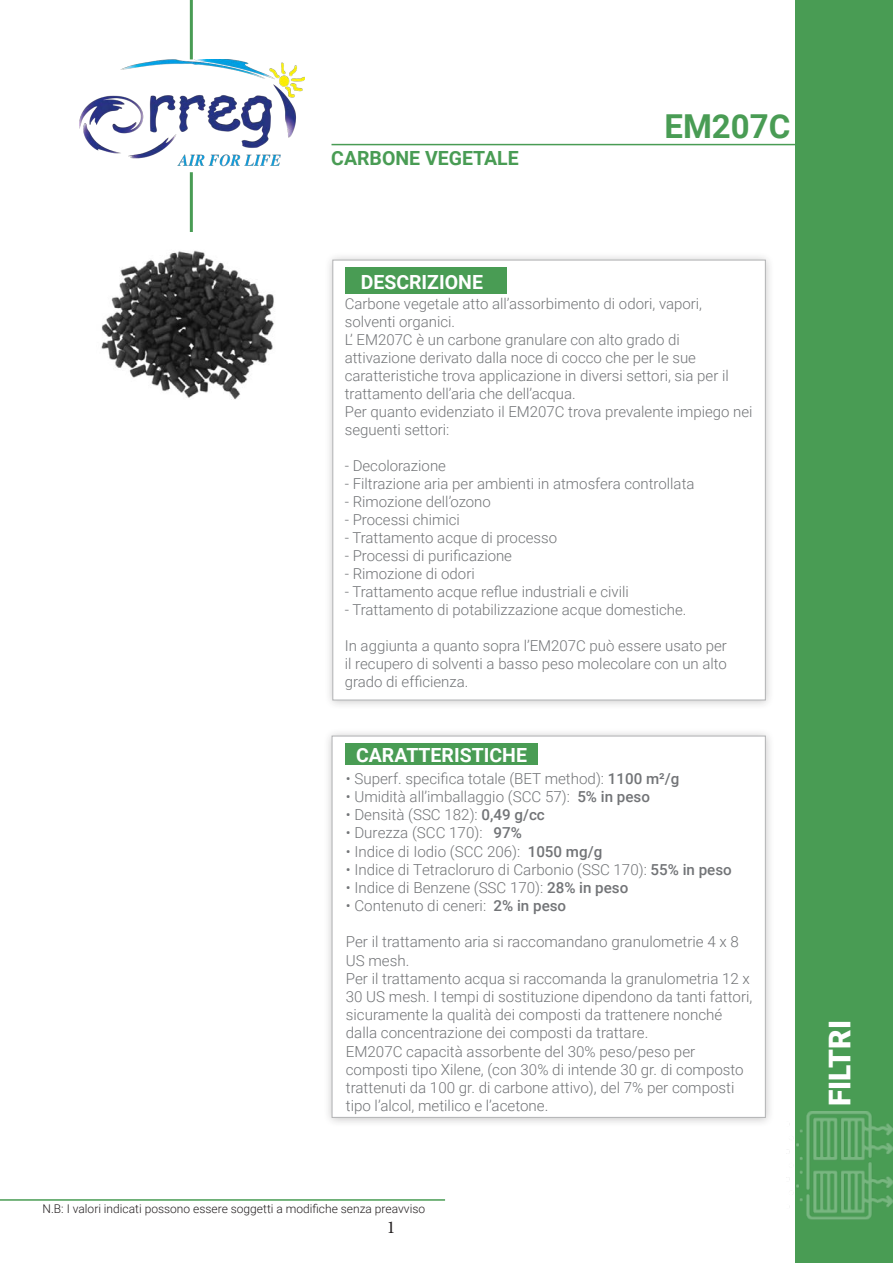
<style>
.page{position:relative;width:893px;height:1263px;background:#fff}
.page>*{position:absolute;margin:0;border:0;box-sizing:border-box;transform-origin:0 0}
.t1{font:700 33px "Roboto";color:#499c54}
.t2{font:900 30px "Roboto";color:#fff}
.t3{font:700 19.5px "Roboto";color:#fff}
.t4{font:700 19.5px "Roboto";color:#499c54}
.t5{font:18px "Minion Pro";color:#231f20}
.t6{font:300 15.15px/18.1px "Roboto";color:#727477}
.t7{font:300 15px/18px "Roboto";color:#727477}
.t8{font:300 12px "Roboto";color:#231f20}
.s1{font-weight:500}
</style>
<div class="page">
<div style="left:323px;top:727px;width:452px;height:400px;background:#231f20;opacity:.46"></div>
<div style="left:332px;top:736px;width:434px;height:382px;background:#fff"></div>
<div style="left:324px;top:251px;width:451px;height:459px;background:#231f20;opacity:.46"></div>
<div style="left:332px;top:260px;width:434px;height:440px;background:#fff"></div>
<div style="left:796px;top:0;width:97px;height:1263px;background:#499c54"></div>
<hr style="left:331px;top:144px;width:483px;height:1px;background:#499c54">
<hr style="left:190px;top:0;width:3px;height:59px;background:#499c54">
<hr style="left:190px;top:172px;width:3px;height:88px;background:#499c54">
<div style="left:345px;top:267px;width:162px;height:26px;background:#499c54"></div>
<div style="left:346px;top:743px;width:192px;height:22px;background:#499c54"></div>
<img style="left:101px;top:232px;width:173px;height:168px">
<hr style="left:0;top:1199px;width:445px;height:2px;background:#499c54">
<img style="left:80px;top:60px;width:224px;height:107px">
<img style="left:786px;top:1111px;width:107px;height:109px">
<p class="t4" style="left:331px;top:144px;width:189px">CARBONE VEGETALE</p>
<p class="t1" style="left:664px;top:103px;width:127px">EM207C</p>
<p class="t3" style="left:361px;top:268px;width:124px">DESCRIZIONE</p>
<p class="t7" style="left:345px;top:294px;width:359px">Carbone vegetale atto all’assorbimento di odori, vapori,</p>
<p class="t7" style="left:345px;top:312px;width:112px">solventi organici.</p>
<p class="t7" style="left:345px;top:330px;width:337px">L’ EM207C è un carbone granulare con alto grado di</p>
<p class="t7" style="left:345px;top:348px;width:353px">attivazione derivato dalla noce di cocco che per le sue</p>
<p class="t7" style="left:345px;top:366px;width:385px">caratteristiche trova applicazione in diversi settori, sia per il</p>
<p class="t7" style="left:345px;top:384px;width:232px">trattamento dell’aria che dell’acqua.</p>
<p class="t7" style="left:345px;top:402px;width:409px">Per quanto evidenziato il EM207C trova prevalente impiego nei seguenti settori:</p>
<p class="t7" style="left:345px;top:456px;width:103px">- Decolorazione</p>
<p class="t7" style="left:345px;top:474px;width:351px">- Filtrazione aria per ambienti in atmosfera controllata</p>
<p class="t7" style="left:345px;top:492px;width:148px">- Rimozione dell’ozono</p>
<p class="t7" style="left:345px;top:510px;width:117px">- Processi chimici</p>
<p class="t7" style="left:345px;top:528px;width:214px">- Trattamento acque di processo</p>
<p class="t7" style="left:345px;top:546px;width:169px">- Processi di purificazione</p>
<p class="t7" style="left:345px;top:564px;width:131px">- Rimozione di odori</p>
<p class="t7" style="left:345px;top:582px;width:286px">- Trattamento acque reflue industriali e civili</p>
<p class="t7" style="left:345px;top:600px;width:343px">- Trattamento di potabilizzazione acque domestiche.</p>
<p class="t7" style="left:345px;top:636px;width:384px;text-align:justify">In aggiunta a quanto sopra l’EM207C può essere usato per il recupero di solventi a basso peso molecolare con un alto grado di efficienza.</p>
<p class="t3" style="left:356px;top:741px;width:172px">CARATTERISTICHE</p>
<p class="t6" style="left:346px;top:769px;width:335px">• Superf. specifica totale (BET method): <span class="s1">1100 m²/g</span></p>
<p class="t6" style="left:346px;top:787px;width:306px">• Umidità all’imballaggio (SCC 57): <span class="s1">5% in peso</span></p>
<p class="t6" style="left:346px;top:805px;width:201px">• Densità (SSC 182): <span class="s1">0,49 g/cc</span></p>
<p class="t6" style="left:346px;top:823px;width:178px">• Durezza (SCC 170): <span class="s1">97%</span></p>
<p class="t6" style="left:346px;top:841px;width:258px">• Indice di Iodio (SCC 206): <span class="s1">1050 mg/g</span></p>
<p class="t6" style="left:346px;top:860px;width:388px">• Indice di Tetracloruro di Carbonio (SSC 170): <span class="s1">55% in peso</span></p>
<p class="t6" style="left:346px;top:878px;width:284px">• Indice di Benzene (SSC 170): <span class="s1">28% in peso</span></p>
<p class="t6" style="left:346px;top:896px;width:222px">• Contenuto di ceneri: <span class="s1">2% in peso</span></p>
<p class="t6" style="left:346px;top:932px;width:395px">Per il trattamento aria si raccomandano granulometrie 4 x 8<br>US mesh.</p>
<p class="t6" style="left:346px;top:969px;width:408px">Per il trattamento acqua si raccomanda la granulometria 12 x 30 US mesh. I tempi di sostituzione dipendono da tanti fattori, sicuramente la qualità dei composti da trattenere nonché dalla concentrazione dei composti da trattare.</p>
<p class="t6" style="left:346px;top:1041px;width:351px">EM207C capacità assorbente del 30% peso/peso per</p>
<p class="t6" style="left:346px;top:1060px;width:399px">composti tipo Xilene, (con 30% di intende 30 gr. di composto trattenuti da 100 gr. di carbone attivo), del 7% per composti tipo l’alcol, metilico e l’acetone.</p>
<p class="t8" style="left:43px;top:1200px;width:384px">N.B: I valori indicati possono essere soggetti a modifiche senza preavviso</p>
<p class="t5" style="left:387px;top:1215px;width:10px">1</p>
<p class="t2" style="left:819px;top:1106px;width:88px;rotate:-90deg">FILTRI</p>
</div>
